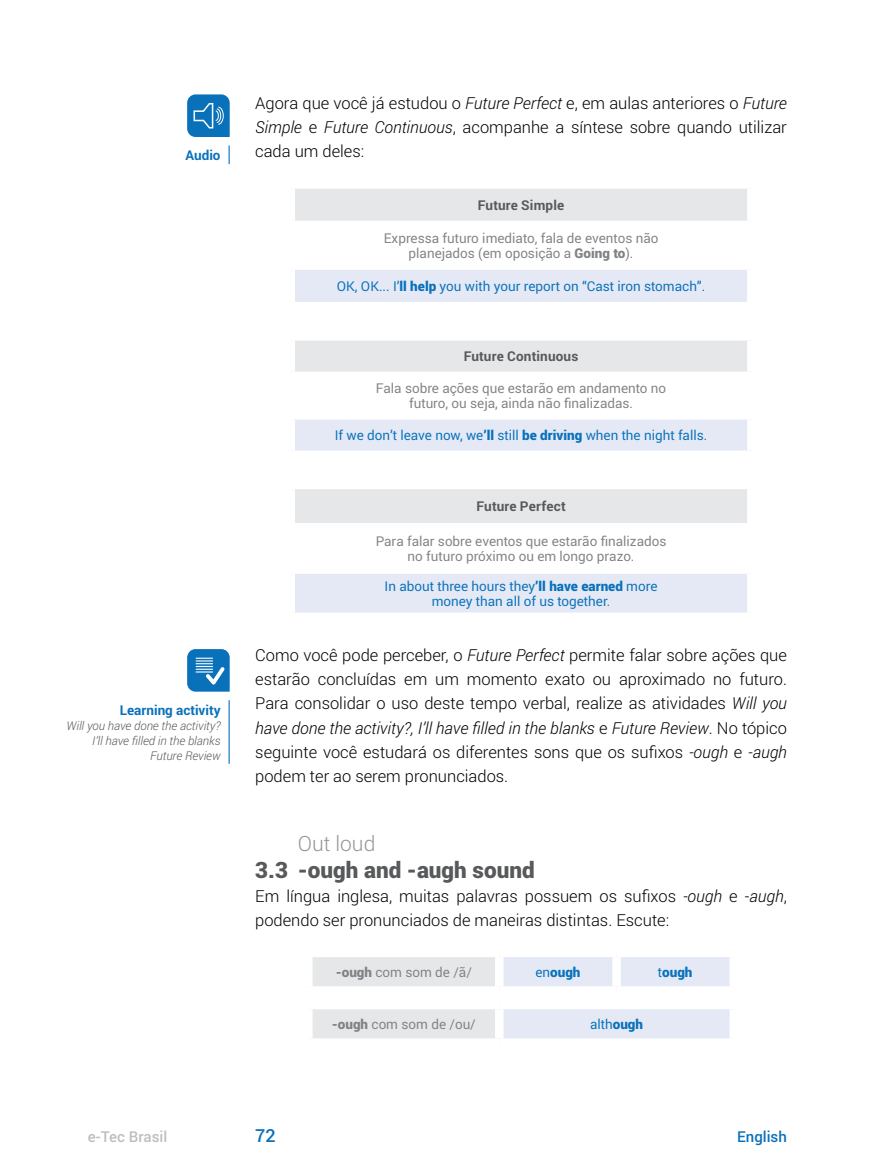
<style>
.page{position:relative;width:872px;height:1170px;background:#fff}
.page>*{position:absolute;margin:0;border:0;box-sizing:border-box;transform-origin:0 0}
.t1{font:900 22.5px "Roboto";color:#58595b}
.t2{font:300 21px "Roboto";color:#939598}
.t3{font:500 18px "Roboto";color:#0971ba}
.t4{font:300 16.5px/24px "Roboto";color:#000;text-align:justify}
.t5{font:500 15px "Roboto";color:#bcbec0}
.t6{font:500 15px "Roboto";color:#0971ba}
.t7{font:13.5px/15px "Roboto";color:#808285;text-align:center}
.t8{font:13.5px/15px "Roboto";color:#0971ba;text-align:center}
.t9{font:700 13.5px "Roboto";letter-spacing:.015em;color:#58595b}
.t10{font:700 13.5px "Roboto";color:#0971ba}
.t11{font:900 13.5px "Roboto";color:#0971ba}
.t12{font:italic 300 12px/15px "Roboto";color:#58595b;text-align:right}
.s1{font-style:italic}
.s2{font-weight:900}
.s3{font-weight:400}
</style>
<div class="page">
<div style="left:291px;top:184px;width:460px;height:41px;background:#e6e7e8"></div>
<div style="left:291px;top:265px;width:460px;height:41px;background:#e4e9f5"></div>
<div style="left:286px;top:221px;width:469px;height:8px;background:#fff"></div>
<div style="left:286px;top:261px;width:469px;height:9px;background:#fff"></div>
<div style="left:286px;top:180px;width:469px;height:9px;background:#fff"></div>
<div style="left:286px;top:189px;width:9px;height:32px;background:#fff"></div>
<div style="left:747px;top:189px;width:8px;height:32px;background:#fff"></div>
<div style="left:286px;top:270px;width:9px;height:32px;background:#fff"></div>
<div style="left:747px;top:270px;width:8px;height:32px;background:#fff"></div>
<div style="left:286px;top:302px;width:469px;height:8px;background:#fff"></div>
<div style="left:291px;top:336px;width:460px;height:40px;background:#e6e7e8"></div>
<div style="left:291px;top:415px;width:460px;height:40px;background:#e4e9f5"></div>
<div style="left:286px;top:371px;width:469px;height:9px;background:#fff"></div>
<div style="left:286px;top:411px;width:469px;height:8px;background:#fff"></div>
<div style="left:286px;top:332px;width:469px;height:8px;background:#fff"></div>
<div style="left:286px;top:340px;width:9px;height:31px;background:#fff"></div>
<div style="left:747px;top:340px;width:8px;height:31px;background:#fff"></div>
<div style="left:286px;top:419px;width:9px;height:31px;background:#fff"></div>
<div style="left:747px;top:419px;width:8px;height:31px;background:#fff"></div>
<div style="left:286px;top:450px;width:469px;height:9px;background:#fff"></div>
<div style="left:291px;top:485px;width:460px;height:42px;background:#e6e7e8"></div>
<div style="left:291px;top:569px;width:460px;height:47px;background:#e4e9f5"></div>
<div style="left:286px;top:523px;width:469px;height:8px;background:#fff"></div>
<div style="left:286px;top:565px;width:469px;height:8px;background:#fff"></div>
<div style="left:286px;top:480px;width:469px;height:9px;background:#fff"></div>
<div style="left:286px;top:489px;width:9px;height:34px;background:#fff"></div>
<div style="left:747px;top:489px;width:8px;height:34px;background:#fff"></div>
<div style="left:286px;top:573px;width:9px;height:39px;background:#fff"></div>
<div style="left:747px;top:573px;width:8px;height:39px;background:#fff"></div>
<div style="left:286px;top:612px;width:469px;height:9px;background:#fff"></div>
<div style="left:308px;top:952px;width:191px;height:38px;background:#e6e7e8"></div>
<div style="left:503px;top:957px;width:226px;height:29px;background:#e4e9f5"></div>
<div style="left:304px;top:948px;width:195px;height:9px;background:#fff"></div>
<div style="left:304px;top:957px;width:8px;height:29px;background:#fff"></div>
<div style="left:495px;top:957px;width:8px;height:29px;background:#fff"></div>
<div style="left:612px;top:957px;width:9px;height:29px;background:#fff"></div>
<div style="left:304px;top:986px;width:195px;height:8px;background:#fff"></div>
<div style="left:308px;top:1004px;width:191px;height:38px;background:#e6e7e8"></div>
<div style="left:499px;top:1004px;width:235px;height:38px;background:#e4e9f5"></div>
<div style="left:304px;top:1000px;width:195px;height:9px;background:#fff"></div>
<div style="left:304px;top:1009px;width:8px;height:29px;background:#fff"></div>
<div style="left:499px;top:1000px;width:239px;height:9px;background:#fff"></div>
<div style="left:495px;top:1009px;width:8px;height:29px;background:#fff"></div>
<div style="left:729px;top:1009px;width:9px;height:29px;background:#fff"></div>
<div style="left:304px;top:1038px;width:195px;height:8px;background:#fff"></div>
<div style="left:499px;top:1038px;width:239px;height:8px;background:#fff"></div>
<svg style="left:187px;top:649px;width:43px;height:42px;background:#3087c4"></svg>
<hr style="left:228px;top:700px;width:2px;height:63px;background:#0971ba">
<svg style="left:228px;top:145px;width:2px;height:19px"></svg>
<svg style="left:187px;top:94px;width:43px;height:43px;background:#2a84c3"></svg>
<p class="t10" style="left:185px;top:146px;width:37px">Audio</p>
<p class="t10" style="left:120px;top:700px;width:102px">Learning activity</p>
<p class="t12" style="left:66px;top:717px;width:156px">Will you have done the activity?<br>I’ll have filled in the blanks<br>Future Review</p>
<p class="t4" style="left:255px;top:91px;width:533px">Agora que você já estudou o <span class="s1">Future Perfect</span> e, em aulas anteriores o <span class="s1">Future Simple</span> e <span class="s1">Future Continuous</span>, acompanhe a síntese sobre quando utilizar cada um deles:</p>
<p class="t9" style="left:478px;top:195px;width:88px">Future Simple</p>
<p class="t7" style="left:384px;top:230px;width:276px">Expressa futuro imediato, fala de eventos não planejados (em oposição a <span class="s2">Going to</span>).</p>
<p class="t8" style="left:337px;top:278px;width:370px">OK, OK... I’<span class="s2">ll help</span> you with your report on “Cast iron stomach”.</p>
<p class="t9" style="left:464px;top:347px;width:116px">Future Continuous</p>
<p class="t7" style="left:376px;top:380px;width:292px">Fala sobre ações que estarão em andamento no futuro, ou seja, ainda não finalizadas.</p>
<p class="t8" style="left:335px;top:427px;width:374px">If we don’t leave now, we<span class="s2">’ll</span> still <span class="s2">be driving</span> when the night falls.</p>
<p class="t9" style="left:476px;top:497px;width:90px">Future Perfect</p>
<p class="t7" style="left:376px;top:533px;width:292px">Para falar sobre eventos que estarão finalizados no futuro próximo ou em longo prazo.</p>
<p class="t8" style="left:384px;top:578px;width:274px">In about three hours they<span class="s2">’ll have earned</span> more money than all of us together.</p>
<p class="t4" style="left:255px;top:643px;width:533px">Como você pode perceber, o <span class="s1">Future Perfect</span> permite falar sobre ações que estarão concluídas em um momento exato ou aproximado no futuro.<br>Para consolidar o uso deste tempo verbal, realize as atividades <span class="s1">Will you have done the activity?, I’ll have filled in the blanks</span> e <span class="s1">Future Review</span>. No tópico seguinte você estudará os diferentes sons que os sufixos <span class="s1">-ough</span> e <span class="s1">-augh </span>podem ter ao serem pronunciados.</p>
<p class="t2" style="left:298px;top:828px;width:79px">Out loud</p>
<h1 class="t1" style="left:255px;top:853px;width:281px">3.3 -ough and -augh sound</h1>
<p class="t4" style="left:255px;top:883px;width:533px">Em língua inglesa, muitas palavras possuem os sufixos <span class="s1">-ough</span> e -<span class="s1">augh</span>, podendo ser pronunciados de maneiras distintas. Escute:</p>
<p class="t7" style="left:336px;top:963px;width:138px"><span class="s2">-ough</span> com som de /ã/</p>
<p class="t11" style="left:535px;top:962px;width:47px"><span class="s3">en</span>ough</p>
<p class="t11" style="left:658px;top:962px;width:36px"><span class="s3">t</span>ough</p>
<p class="t7" style="left:332px;top:1016px;width:146px"><span class="s2">-ough</span> com som de /ou/</p>
<p class="t8" style="left:590px;top:1016px;width:55px">alth<span class="s2">ough</span></p>
<p class="t5" style="left:88px;top:1125px;width:81px">e-Tec Brasil</p>
<p class="t3" style="left:255px;top:1122px;width:22px">72</p>
<p class="t6" style="left:737px;top:1125px;width:51px">English</p>
</div>
